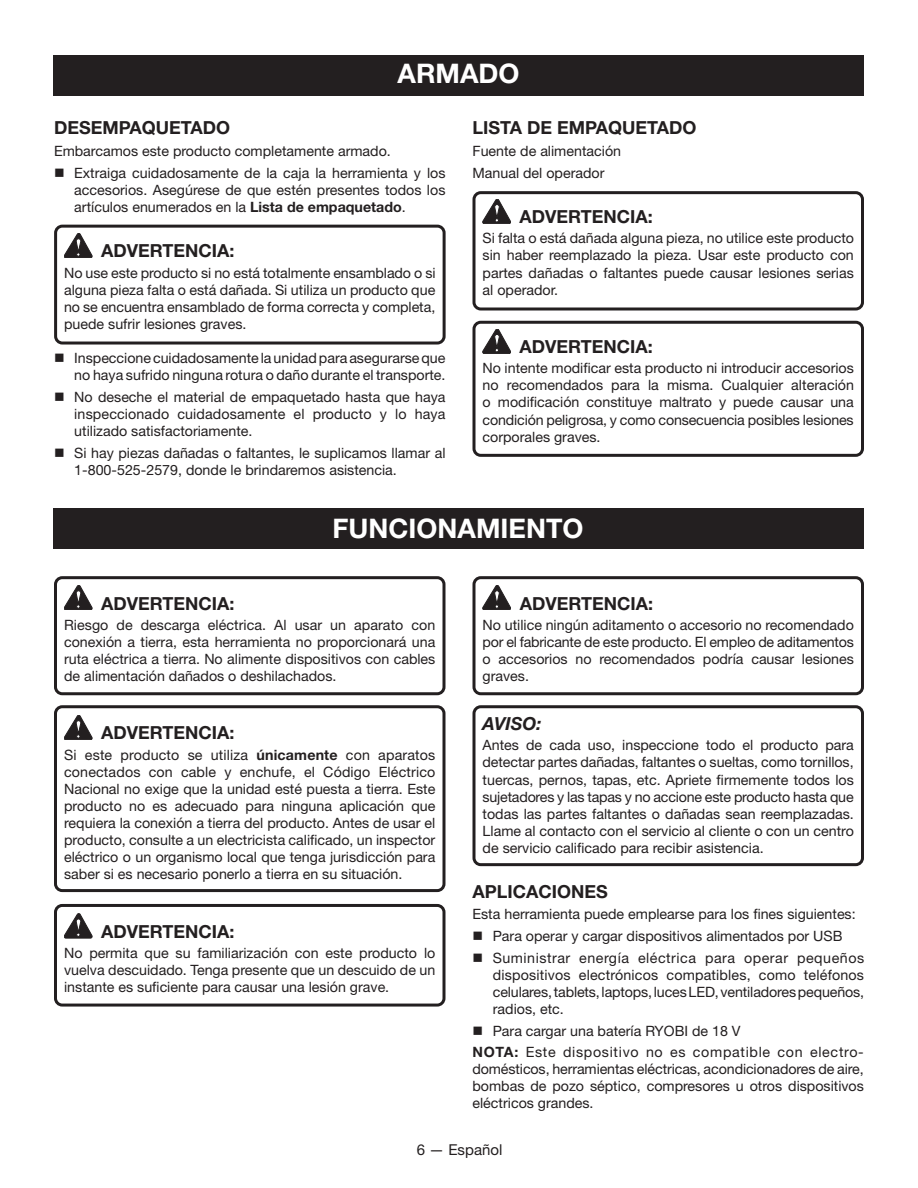
<style>
.page{position:relative;width:918px;height:1188px;background:#fff}
.page>*{position:absolute;margin:0;border:0;box-sizing:border-box;transform-origin:0 0}
.HEADING{font:700 27px "Helvetica Neue LT Std";color:#fff}
.Warning{font:700 18px "Helvetica Neue LT Std";color:#231f20}
.Heading_2{font:700 18px "Helvetica Neue LT Std";color:#231f20}
.Notice{font:italic 700 18px "Helvetica Neue LT Std";color:#231f20}
.t1{font:15px "Helvetica Neue LT Std";color:#231f20}
.Warning_Text{font:14.25px/17.1px "Helvetica Neue LT Std";color:#231f20;text-align:justify}
.bullets{font:14.25px/17.1px "Helvetica Neue LT Std";color:#231f20;text-align:justify}
.Body_text{font:14.25px/17.1px "Helvetica Neue LT Std";color:#231f20;text-align:justify}
.s1{font-weight:700}
</style>
<div class="page">
<div style="left:54px;top:55px;width:810px;height:41px;background:#231f20"></div>
<svg style="left:64px;top:233px;width:28px;height:25px"></svg>
<svg style="left:483px;top:199px;width:28px;height:25px"></svg>
<svg style="left:483px;top:329px;width:28px;height:25px"></svg>
<div style="left:53px;top:509px;width:810px;height:40px;background:#231f20"></div>
<svg style="left:64px;top:585px;width:28px;height:25px"></svg>
<svg style="left:64px;top:715px;width:28px;height:25px"></svg>
<svg style="left:64px;top:914px;width:28px;height:24px"></svg>
<svg style="left:483px;top:585px;width:28px;height:25px"></svg>
<div style="left:54px;top:705px;width:392px;height:187px;border:3px solid #231f20;border-radius:7px"></div>
<div style="left:54px;top:904px;width:392px;height:103px;border:3px solid #231f20;border-radius:7px"></div>
<div style="left:472px;top:576px;width:392px;height:119px;border:3px solid #231f20;border-radius:7px"></div>
<div style="left:472px;top:705px;width:392px;height:161px;border:3px solid #231f20;border-radius:7px"></div>
<div style="left:54px;top:576px;width:392px;height:119px;border:3px solid #231f20;border-radius:7px"></div>
<div style="left:54px;top:225px;width:392px;height:120px;border:3px solid #231f20;border-radius:7px"></div>
<div style="left:472px;top:191px;width:392px;height:119px;border:3px solid #231f20;border-radius:7px"></div>
<div style="left:472px;top:321px;width:392px;height:136px;border:3px solid #231f20;border-radius:7px"></div>
<p class="HEADING" style="left:398px;top:56px;width:123px">ARMADO</p>
<p class="Heading_2" style="left:54px;top:117px;width:178px">DESEMPAQUETADO</p>
<p class="Body_text" style="left:54px;top:142px;width:338px">Embarcamos este producto completamente armado.</p>
<p class="bullets" style="left:74px;top:164px;width:373px;text-indent:-20px">■ Extraiga cuidadosamente de la caja la herramienta y los accesorios. Asegúrese de que estén presentes todos los artículos enumerados en la <span class="s1">Lista de empaquetado</span>.</p>
<p class="Warning" style="left:101px;top:240px;width:135px">ADVERTENCIA:</p>
<p class="Warning_Text" style="left:64px;top:264px;width:373px">No use este producto si no está totalmente ensamblado o si alguna pieza falta o está dañada. Si utiliza un producto que no se encuentra ensamblado de forma correcta y completa, puede sufrir lesiones graves.</p>
<p class="bullets" style="left:54px;top:349px;width:393px;text-align:right">■ Inspeccione cuidadosamente la unidad para asegurarse que no haya sufrido ninguna rotura o daño durante el transporte.</p>
<p class="bullets" style="left:74px;top:388px;width:373px;text-indent:-20px">■ No deseche el material de empaquetado hasta que haya inspeccionado cuidadosamente el producto y lo haya utilizado satisfactoriamente.</p>
<p class="bullets" style="left:74px;top:444px;width:373px;text-indent:-20px">■ Si hay piezas dañadas o faltantes, le suplicamos llamar al<br>1-800-525-2579, donde le brindaremos asistencia.</p>
<p class="Heading_2" style="left:472px;top:117px;width:226px">LISTA DE EMPAQUETADO</p>
<p class="Body_text" style="left:472px;top:142px;width:150px">Fuente de alimentación</p>
<p class="Body_text" style="left:472px;top:164px;width:133px">Manual del operador</p>
<p class="Warning" style="left:520px;top:206px;width:135px">ADVERTENCIA:</p>
<p class="Warning_Text" style="left:483px;top:230px;width:373px">Si falta o está dañada alguna pieza, no utilice este producto sin haber reemplazado la pieza. Usar este producto con partes dañadas o faltantes puede causar lesiones serias al operador.</p>
<p class="Warning" style="left:520px;top:336px;width:135px">ADVERTENCIA:</p>
<p class="Warning_Text" style="left:483px;top:359px;width:373px">No intente modificar esta producto ni introducir accesorios no recomendados para la misma. Cualquier alteración o modificación constituye maltrato y puede causar una condición peligrosa, y como consecuencia posibles lesiones corporales graves.</p>
<p class="HEADING" style="left:333px;top:512px;width:252px">FUNCIONAMIENTO</p>
<p class="Warning" style="left:101px;top:592px;width:135px">ADVERTENCIA:</p>
<p class="Warning_Text" style="left:64px;top:616px;width:373px">Riesgo de descarga eléctrica. Al usar un aparato con conexión a tierra, esta herramienta no proporcionará una ruta eléctrica a tierra. No alimente dispositivos con cables de alimentación dañados o deshilachados.</p>
<p class="Warning" style="left:101px;top:722px;width:135px">ADVERTENCIA:</p>
<p class="Warning_Text" style="left:64px;top:746px;width:373px">Si este producto se utiliza <span class="s1">únicamente</span> con aparatos conectados con cable y enchufe, el Código Eléctrico Nacional no exige que la unidad esté puesta a tierra. Este producto no es adecuado para ninguna aplicación que requiera la conexión a tierra del producto. Antes de usar el producto, consulte a un electricista calificado, un inspector eléctrico o un organismo local que tenga jurisdicción para saber si es necesario ponerlo a tierra en su situación.</p>
<p class="Warning" style="left:101px;top:920px;width:135px">ADVERTENCIA:</p>
<p class="Warning_Text" style="left:64px;top:944px;width:373px">No permita que su familiarización con este producto lo vuelva descuidado. Tenga presente que un descuido de un instante es suficiente para causar una lesión grave.</p>
<p class="Warning" style="left:520px;top:592px;width:135px">ADVERTENCIA:</p>
<p class="Warning_Text" style="left:483px;top:616px;width:373px">No utilice ningún aditamento o accesorio no recomendado por el fabricante de este producto. El empleo de aditamentos o accesorios no recomendados podría causar lesiones graves.</p>
<p class="Notice" style="left:483px;top:713px;width:61px">AVISO:</p>
<p class="Warning_Text" style="left:483px;top:737px;width:373px">Antes de cada uso, inspeccione todo el producto para detectar partes dañadas, faltantes o sueltas, como tornillos, tuercas, pernos, tapas, etc. Apriete firmemente todos los sujetadores y las tapas y no accione este producto hasta que todas las partes faltantes o dañadas sean reemplazadas.<br>Llame al contacto con el servicio al cliente o con un centro de servicio calificado para recibir asistencia.</p>
<p class="Heading_2" style="left:472px;top:880px;width:137px">APLICACIONES</p>
<p class="Body_text" style="left:472px;top:906px;width:385px">Esta herramienta puede emplearse para los fines siguientes:</p>
<p class="bullets" style="left:472px;top:927px;width:372px">■ Para operar y cargar dispositivos alimentados por USB</p>
<p class="bullets" style="left:493px;top:949px;width:373px;text-indent:-20px">■ Suministrar energía eléctrica para operar pequeños dispositivos electrónicos compatibles, como teléfonos celulares, tablets, laptops, luces LED, ventiladores pequeños, radios, etc.</p>
<p class="bullets" style="left:472px;top:1022px;width:270px">■ Para cargar una batería RYOBI de 18 V</p>
<p class="Body_text" style="left:472px;top:1043px;width:393px"><span class="s1">NOTA:</span> Este dispositivo no es compatible con electro&shy;domésticos, herramientas eléctricas, acondicionadores de aire, bombas de pozo séptico, compresores u otros dispositivos eléctricos grandes.</p>
<p class="t1" style="left:417px;top:1140px;width:87px">6 — Español</p>
</div>
